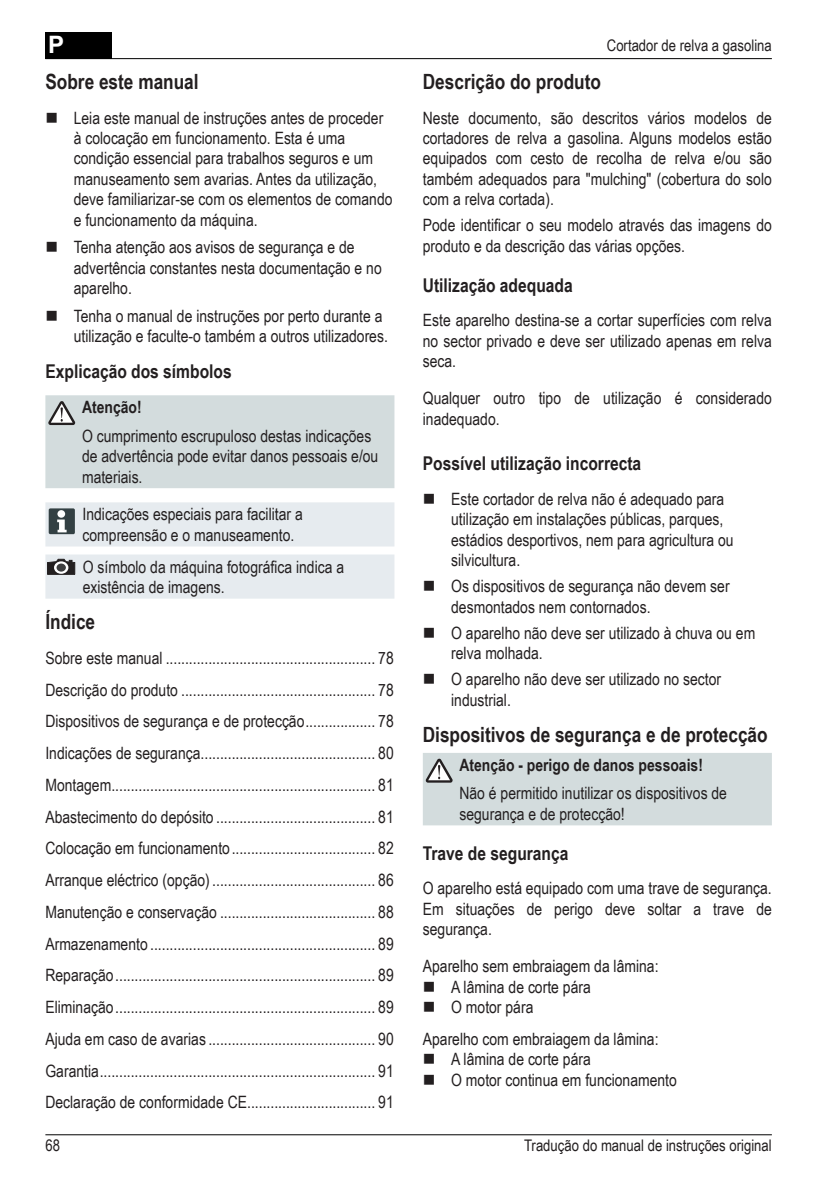
<style>
.page{position:relative;width:840px;height:1191px;background:#fff}
.page>*{position:absolute;margin:0;border:0;box-sizing:border-box;transform-origin:0 0}
.t1{font:700 24px "Arial";color:#fff}
.Überschrift_1_P{font:700 21px "Arial Narrow";color:#231f20}
.Überschrift_2{font:700 19px "Arial Narrow";color:#231f20}
.Fließtext{font:17px/20.4px "Arial Narrow";color:#231f20}
.Inhaltsverzeichnis{font:17px "Arial Narrow";color:#231f20}
.Hinweistext{font:17px/20.4px "Arial Narrow";color:#231f20}
.Hinweistext_Fett{font:700 17px "Arial Narrow";color:#231f20}
.Fußzeile_rechts{font:16px "Arial Narrow";color:#231f20}
</style>
<div class="page">
<div style="left:45px;top:32px;width:67px;height:27px;background:#000"></div>
<hr style="left:45px;top:1134px;width:726px;height:1px;background:#000">
<hr style="left:45px;top:58px;width:726px;height:1px;background:#000">
<div style="left:45px;top:395px;width:349px;height:93px;background:#d3dcdd"></div>
<div style="left:45px;top:502px;width:349px;height:44px;background:#e6ebef"></div>
<div style="left:57px;top:510px;width:8px;height:8px;background:#fff;border-radius:50%"></div>
<div style="left:45px;top:554px;width:349px;height:44px;background:#e6ebef"></div>
<div style="left:423px;top:753px;width:348px;height:72px;background:#d3dcdd"></div>
<h1 class="t1" style="left:48px;top:29px;width:18px">P</h1>
<p class="Überschrift_1_P" style="left:45px;top:66px;width:155px">Sobre este manual</p>
<p class="Fließtext" style="left:74px;top:107px;width:320px">Leia este manual de instruções antes de proceder à colocação em funcionamento. Esta é uma condição essencial para trabalhos seguros e um manuseamento sem avarias. Antes da utilização, deve familiarizar-se com os elementos de comando e funcionamento da máquina.</p>
<p class="Fließtext" style="left:74px;top:237px;width:309px">Tenha atenção aos avisos de segurança e de advertência constantes nesta documentação e no aparelho.</p>
<p class="Fließtext" style="left:74px;top:305px;width:315px">Tenha o manual de instruções por perto durante a utilização e faculte-o também a outros utilizadores.</p>
<p class="Überschrift_2" style="left:45px;top:357px;width:188px">Explicação dos símbolos</p>
<p class="Hinweistext_Fett" style="left:82px;top:394px;width:61px">Atenção!</p>
<p class="Hinweistext" style="left:82px;top:425px;width:298px">O cumprimento escrupuloso destas indicações de advertência pode evitar danos pessoais e/ou materiais.</p>
<p class="Hinweistext" style="left:82px;top:503px;width:222px">Indicações especiais para facilitar a compreensão e o manuseamento.</p>
<p class="Hinweistext" style="left:83px;top:556px;width:263px">O símbolo da máquina fotográfica indica a existência de imagens.</p>
<p class="Überschrift_1_P" style="left:45px;top:606px;width:51px">Índice</p>
<p class="Inhaltsverzeichnis" style="left:45px;top:645px;width:349px">Sobre este manual ...................................................... 78</p>
<p class="Inhaltsverzeichnis" style="left:45px;top:677px;width:349px">Descrição do produto .................................................. 78</p>
<p class="Inhaltsverzeichnis" style="left:45px;top:709px;width:349px">Dispositivos de segurança e de protecção.................. 78</p>
<p class="Inhaltsverzeichnis" style="left:45px;top:740px;width:349px">Indicações de segurança............................................. 80</p>
<p class="Inhaltsverzeichnis" style="left:45px;top:772px;width:349px">Montagem.................................................................... 81</p>
<p class="Inhaltsverzeichnis" style="left:45px;top:804px;width:349px">Abastecimento do depósito ......................................... 81</p>
<p class="Inhaltsverzeichnis" style="left:45px;top:836px;width:349px">Colocação em funcionamento..................................... 82</p>
<p class="Inhaltsverzeichnis" style="left:45px;top:867px;width:349px">Arranque eléctrico (opção) .......................................... 86</p>
<p class="Inhaltsverzeichnis" style="left:45px;top:899px;width:349px">Manutenção e conservação ........................................ 88</p>
<p class="Inhaltsverzeichnis" style="left:45px;top:931px;width:349px">Armazenamento .......................................................... 89</p>
<p class="Inhaltsverzeichnis" style="left:45px;top:962px;width:349px">Reparação................................................................... 89</p>
<p class="Inhaltsverzeichnis" style="left:45px;top:994px;width:349px">Eliminação................................................................... 89</p>
<p class="Inhaltsverzeichnis" style="left:45px;top:1026px;width:349px">Ajuda em caso de avarias ........................................... 90</p>
<p class="Inhaltsverzeichnis" style="left:45px;top:1058px;width:349px">Garantia....................................................................... 91</p>
<p class="Inhaltsverzeichnis" style="left:45px;top:1089px;width:349px">Declaração de conformidade CE................................. 91</p>
<p class="Fußzeile_rechts" style="left:606px;top:34px;width:166px">Cortador de relva a gasolina</p>
<p class="Überschrift_1_P" style="left:422px;top:66px;width:179px">Descrição do produto</p>
<p class="Fließtext" style="left:422px;top:107px;width:350px;text-align:justify">Neste documento, são descritos vários modelos de cortadores de relva a gasolina. Alguns modelos estão equipados com cesto de recolha de relva e/ou são também adequados para "mulching" (cobertura do solo com a relva cortada).</p>
<p class="Fließtext" style="left:422px;top:214px;width:350px">Pode identificar o seu modelo através das imagens do produto e da descrição das várias opções.</p>
<p class="Überschrift_2" style="left:422px;top:270px;width:151px">Utilização adequada</p>
<p class="Fließtext" style="left:422px;top:309px;width:350px;text-align:justify">Este aparelho destina-se a cortar superfícies com relva no sector privado e deve ser utilizado apenas em relva seca.</p>
<p class="Fließtext" style="left:422px;top:387px;width:350px">Qualquer outro tipo de utilização é considerado inadequado.</p>
<p class="Überschrift_2" style="left:422px;top:449px;width:220px">Possível utilização incorrecta</p>
<p class="Fließtext" style="left:451px;top:488px;width:284px">Este cortador de relva não é adequado para utilização em instalações públicas, parques, estádios desportivos, nem para agricultura ou silvicultura.</p>
<p class="Fließtext" style="left:451px;top:575px;width:280px">Os dispositivos de segurança não devem ser desmontados nem contornados.</p>
<p class="Fließtext" style="left:451px;top:622px;width:305px">O aparelho não deve ser utilizado à chuva ou em relva molhada.</p>
<p class="Fließtext" style="left:451px;top:668px;width:271px">O aparelho não deve ser utilizado no sector industrial.</p>
<p class="Überschrift_1_P" style="left:422px;top:718px;width:346px">Dispositivos de segurança e de protecção</p>
<p class="Hinweistext_Fett" style="left:459px;top:752px;width:245px">Atenção - perigo de danos pessoais!</p>
<p class="Hinweistext" style="left:459px;top:782px;width:269px">Não é permitido inutilizar os dispositivos de segurança e de protecção!</p>
<p class="Überschrift_2" style="left:422px;top:838px;width:147px">Trave de segurança</p>
<p class="Fließtext" style="left:422px;top:877px;width:350px;text-align:justify">O aparelho está equipado com uma trave de segurança.<br>Em situações de perigo deve soltar a trave de segurança.</p>
<p class="Fließtext" style="left:422px;top:955px;width:237px">Aparelho sem embraiagem da lâmina:</p>
<p class="Fließtext" style="left:451px;top:976px;width:141px">A lâmina de corte pára</p>
<p class="Fließtext" style="left:451px;top:996px;width:84px">O motor pára</p>
<p class="Fließtext" style="left:422px;top:1028px;width:237px">Aparelho com embraiagem da lâmina:</p>
<p class="Fließtext" style="left:451px;top:1048px;width:141px">A lâmina de corte pára</p>
<p class="Fließtext" style="left:451px;top:1069px;width:227px">O motor continua em funcionamento</p>
<p class="Fußzeile_rechts" style="left:45px;top:1133px;width:16px">68</p>
<p class="Fußzeile_rechts" style="left:524px;top:1133px;width:249px">Tradução do manual de instruções original</p>
</div>
